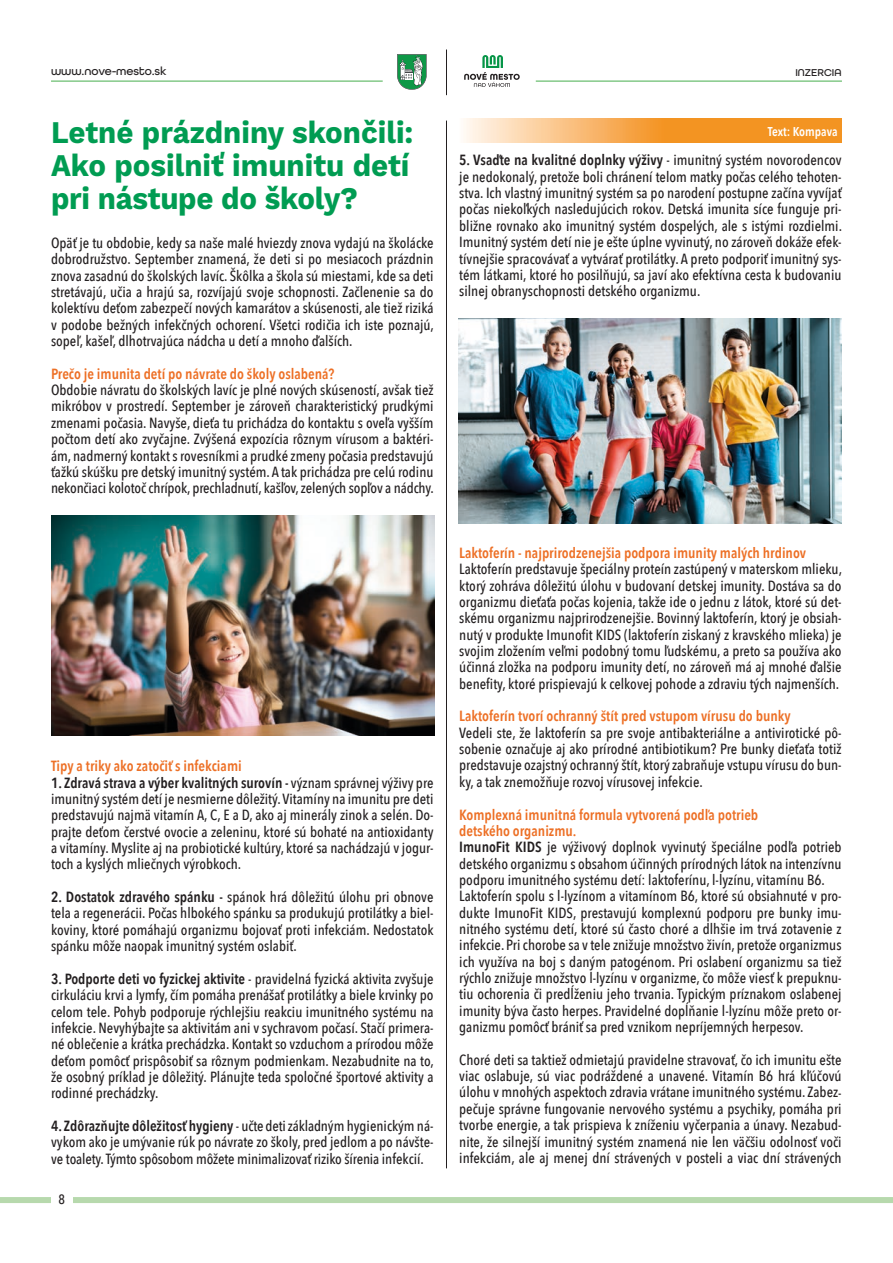
<style>
.page{position:relative;width:893px;height:1263px;background:#fff}
.page>*{position:absolute;margin:0;border:0;box-sizing:border-box;transform-origin:0 0}
.t1{font:700 31.5px/33px "Work Sans";color:#009c52;scale:.93 1}
.t2{font:500 14.7px/16.4px "Avenir Next Condensed";color:#231f20;text-align:justify}
.t3{font:600 14.7px "Avenir Next Condensed";color:#ed7026}
.t4{font:500 13.5px "Avenir Next Condensed";color:#231f20}
.t5{font:600 12.75px "Avenir Next Condensed";color:#fff}
.t6{font:500 12px "All Round Gothic";color:#231f20}
.t7{font:500 10.5px "All Round Gothic";color:#231f20}
.s1{font-weight:600}
.s2{font-weight:600;color:#ed7026}
</style>
<div class="page">
<hr style="left:536px;top:81px;width:306px;height:1px;background:#47ae4d">
<hr style="left:51px;top:81px;width:332px;height:1px;background:#47ae4d">
<div style="left:0;top:1197px;width:893px;height:6px;background:#b7d9ad"></div>
<div style="left:51px;top:1189px;width:21px;height:16px;background:#fff"></div>
<hr style="left:446px;top:50px;width:1px;height:45px;background:#231f20">
<svg style="left:397px;top:54px;width:30px;height:36px"></svg>
<svg style="left:464px;top:55px;width:56px;height:32px"></svg>
<hr style="left:446px;top:121px;width:1px;height:1047px;background:#231f20">
<svg style="left:464px;top:119px;width:378px;height:23px"></svg>
<img style="left:51px;top:515px;width:383px;height:221px">
<img style="left:459px;top:319px;width:382px;height:205px">
<p class="t6" style="left:51px;top:64px;width:117px">www.nove-mesto.sk</p>
<p class="t7" style="left:795px;top:66px;width:47px">INZERCIA</p>
<h1 class="t1" style="left:51px;top:117px;width:391px">Letné prázdniny skončili:<br>Ako posilniť imunitu detí pri nástupe do školy?</h1>
<p class="t5" style="left:768px;top:120px;width:71px">Text: Kompava</p>
<p class="t2" style="left:459px;top:152px;width:384px"><span class="s1">5. Vsaďte na kvalitné doplnky výživy</span> - imunitný systém novorodencov je nedokonalý, pretože boli chránení telom matky počas celého tehoten&shy;stva. Ich vlastný imunitný systém sa po narodení postupne začína vyvíjať počas niekoľkých nasledujúcich rokov. Detská imunita síce funguje pri&shy;bližne rovnako ako imunitný systém dospelých, ale s istými rozdielmi.<br>Imunitný systém detí nie je ešte úplne vyvinutý, no zároveň dokáže efek&shy;tívnejšie spracovávať a vytvárať protilátky. A preto podporiť imunitný sys&shy;tém látkami, ktoré ho posilňujú, sa javí ako efektívna cesta k budovaniu silnej obranyschopnosti detského organizmu.</p>
<p class="t2" style="left:51px;top:235px;width:384px">Opäť je tu obdobie, kedy sa naše malé hviezdy znova vydajú na školácke dobrodružstvo. September znamená, že deti si po mesiacoch prázdnin znova zasadnú do školských lavíc. Škôlka a škola sú miestami, kde sa deti stretávajú, učia a hrajú sa, rozvíjajú svoje schopnosti. Začlenenie sa do kolektívu deťom zabezpečí nových kamarátov a skúsenosti, ale tiež riziká v podobe bežných infekčných ochorení. Všetci rodičia ich iste poznajú, sopeľ, kašeľ, dlhotrvajúca nádcha u detí a mnoho ďalších.</p>
<p class="t3" style="left:51px;top:361px;width:285px">Prečo je imunita detí po návrate do školy oslabená?</p>
<p class="t2" style="left:51px;top:382px;width:384px">Obdobie návratu do školských lavíc je plné nových skúseností, avšak tiež mikróbov v prostredí. September je zároveň charakteristický prudkými zmenami počasia. Navyše, dieťa tu prichádza do kontaktu s oveľa vyšším počtom detí ako zvyčajne. Zvýšená expozícia rôznym vírusom a baktéri&shy;ám, nadmerný kontakt s rovesníkmi a prudké zmeny počasia predstavujú ťažkú skúšku pre detský imunitný systém. A tak prichádza pre celú rodinu nekončiaci kolotoč chrípok, prechladnutí, kašľov, zelených sopľov a nádchy.</p>
<p class="t3" style="left:51px;top:753px;width:192px">Tipy a triky ako zatočiť s infekciami</p>
<p class="t2" style="left:51px;top:774px;width:384px"><span class="s1">1. Zdravá strava a výber kvalitných surovín -</span> význam správnej výživy pre imunitný systém detí je nesmierne dôležitý. Vitamíny na imunitu pre deti predstavujú najmä vitamín A, C, E a D, ako aj minerály zinok a selén. Do&shy;prajte deťom čerstvé ovocie a zeleninu, ktoré sú bohaté na antioxidanty a vitamíny. Myslite aj na probiotické kultúry, ktoré sa nachádzajú v jogur&shy;toch a kyslých mliečnych výrobkoch.</p>
<p class="t2" style="left:51px;top:889px;width:384px"><span class="s1">2. Dostatok zdravého spánku -</span> spánok hrá dôležitú úlohu pri obnove tela a regenerácii. Počas hlbokého spánku sa produkujú protilátky a biel&shy;koviny, ktoré pomáhajú organizmu bojovať proti infekciám. Nedostatok spánku môže naopak imunitný systém oslabiť.</p>
<p class="t2" style="left:51px;top:970px;width:384px"><span class="s1">3. Podporte deti vo fyzickej aktivite</span> - pravidelná fyzická aktivita zvyšuje cirkuláciu krvi a lymfy, čím pomáha prenášať protilátky a biele krvinky po celom tele. Pohyb podporuje rýchlejšiu reakciu imunitného systému na infekcie. Nevyhýbajte sa aktivitám ani v sychravom počasí. Stačí primera&shy;né oblečenie a krátka prechádzka. Kontakt so vzduchom a prírodou môže deťom pomôcť prispôsobiť sa rôznym podmienkam. Nezabudnite na to, že osobný príklad je dôležitý. Plánujte teda spoločné športové aktivity a rodinné prechádzky.</p>
<p class="t2" style="left:51px;top:1118px;width:384px"><span class="s1">4. Zdôrazňujte dôležitosť hygieny</span> - učte deti základným hygienickým ná&shy;vykom ako je umývanie rúk po návrate zo školy, pred jedlom a po návšte&shy;ve toalety. Týmto spôsobom môžete minimalizovať riziko šírenia infekcií.</p>
<p class="t4" style="left:58px;top:1191px;width:8px">8</p>
<p class="t3" style="left:459px;top:540px;width:348px">Laktoferín - najprirodzenejšia podpora imunity malých hrdinov</p>
<p class="t2" style="left:459px;top:561px;width:384px">Laktoferín predstavuje špeciálny proteín zastúpený v materskom mlieku, ktorý zohráva dôležitú úlohu v budovaní detskej imunity. Dostáva sa do organizmu dieťaťa počas kojenia, takže ide o jednu z látok, ktoré sú det&shy;skému organizmu najprirodzenejšie. Bovinný laktoferín, ktorý je obsiah&shy;nutý v produkte Imunofit KIDS (laktoferín ziskaný z kravského mlieka) je svojim zložením veľmi podobný tomu ľudskému, a preto sa používa ako účinná zložka na podporu imunity detí, no zároveň má aj mnohé ďalšie benefity, ktoré prispievajú k celkovej pohode a zdraviu tých najmenších.</p>
<p class="t3" style="left:459px;top:703px;width:333px">Laktoferín tvorí ochranný štít pred vstupom vírusu do bunky</p>
<p class="t2" style="left:459px;top:724px;width:384px">Vedeli ste, že laktoferín sa pre svoje antibakteriálne a antivirotické pô&shy;sobenie označuje aj ako prírodné antibiotikum? Pre bunky dieťaťa totiž predstavuje ozajstný ochranný štít, ktorý zabraňuje vstupu vírusu do bun&shy;ky, a tak znemožňuje rozvoj vírusovej infekcie.</p>
<p class="t2" style="left:459px;top:806px;width:384px;text-align:left"><span class="s2">Komplexná imunitná formula vytvorená podľa potrieb<br>detského organizmu.<br></span><span class="s1">ImunoFit KIDS</span> je výživový doplnok vyvinutý špeciálne podľa potrieb detského organizmu s obsahom účinných prírodných látok na intenzívnu podporu imunitného systému detí: laktoferínu, l-lyzínu, vitamínu B6.<br>Laktoferín spolu s l-lyzínom a vitamínom B6, ktoré sú obsiahnuté v pro&shy;dukte ImunoFit KIDS, prestavujú komplexnú podporu pre bunky imu&shy;nitného systému detí, ktoré sú často choré a dlhšie im trvá zotavenie z infekcie. Pri chorobe sa v tele znižuje množstvo živín, pretože organizmus ich využíva na boj s daným patogénom. Pri oslabení organizmu sa tiež rýchlo znižuje množstvo l-lyzínu v organizme, čo môže viesť k prepuknu&shy;tiu ochorenia či predĺženiu jeho trvania. Typickým príznakom oslabenej imunity býva často herpes. Pravidelné dopĺňanie l-lyzínu môže preto or&shy;ganizmu pomôcť brániť sa pred vznikom nepríjemných herpesov.</p>
<p class="t2" style="left:459px;top:1051px;width:384px">Choré deti sa taktiež odmietajú pravidelne stravovať, čo ich imunitu ešte viac oslabuje, sú viac podráždené a unavené. Vitamín B6 hrá kľúčovú úlohu v mnohých aspektoch zdravia vrátane imunitného systému. Zabez&shy;pečuje správne fungovanie nervového systému a psychiky, pomáha pri tvorbe energie, a tak prispieva k zníženiu vyčerpania a únavy. Nezabud&shy;nite, že silnejší imunitný systém znamená nie len väčšiu odolnosť voči infekciám, ale aj menej dní strávených v posteli a viac dní strávených</p>
</div>
